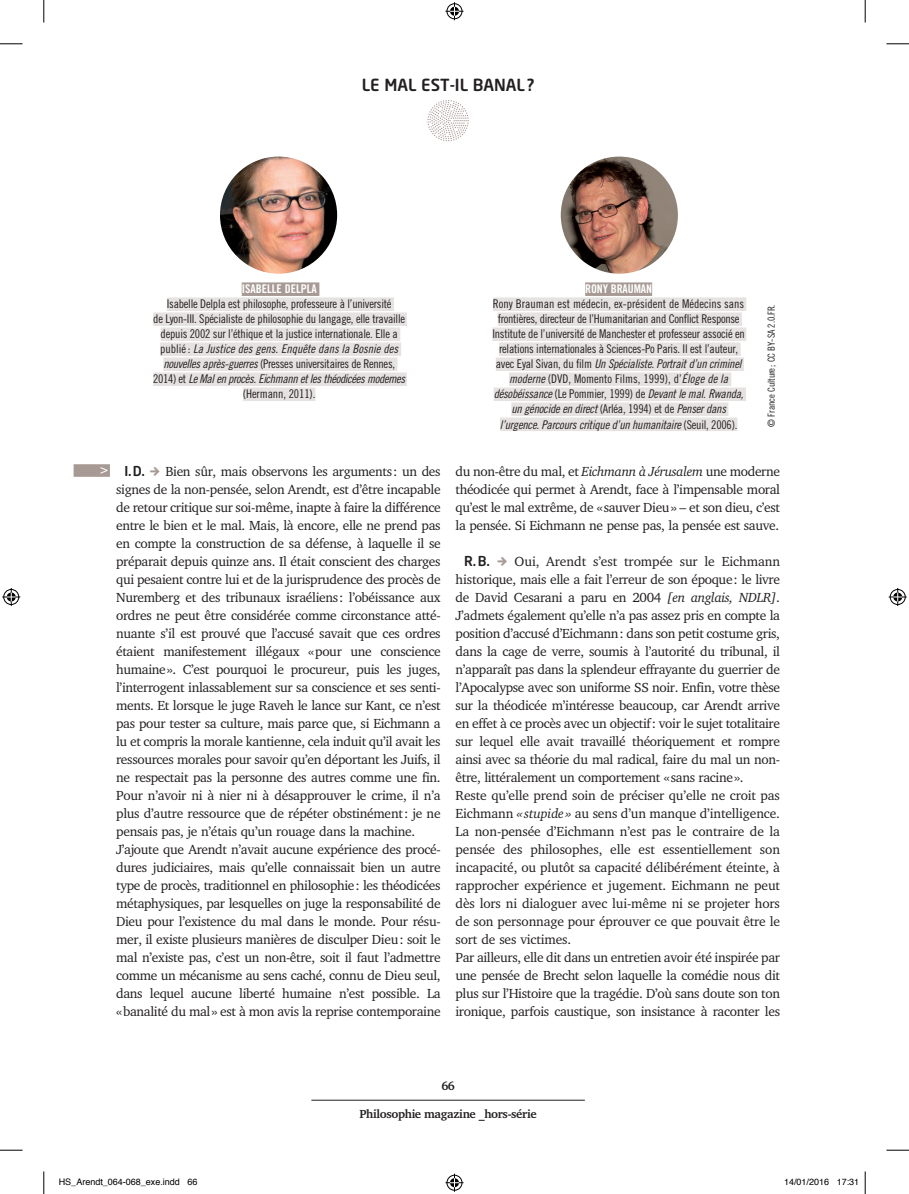
<style>
.page{position:relative;width:909px;height:1194px;background:#fff}
.page>*{position:absolute;margin:0;border:0;box-sizing:border-box;transform-origin:0 0}
.t1{font:500 16.5px "Neo Sans";color:#231f20}
.t2{font:13.5px/18px "Charter IT Cby BT";letter-spacing:-.025em;color:#231f20}
.t3{font:13.5px "Charter BT";letter-spacing:-.01em;color:#231f20}
.t4{font:12px/15px "Trade Gothic Cond Eighteen";letter-spacing:-.02em;color:#231f20;text-align:center}
.t5{font:12px/15px "Trade Gothic Cond Eighteen Obl";letter-spacing:-.02em;color:#231f20;text-align:center}
.t6{font:12px "Trade Gothic Cond Eighteen Obl";color:#231f20}
.t7{font:12px "Trade Gothic Cond Eighteen";color:#231f20}
.t8{font:700 12px "Charter IT Cby BT";letter-spacing:-.025em;color:#231f20}
.t9{font:12px "Trade Gothic Bold Cond Twenty";color:#fff}
.t10{font:700 12px "Charter IT Cby BT";color:#fff}
.t11{font:9.75px "Trade Gothic Cond Eighteen";letter-spacing:-.01em;color:#231f20}
.t12{font:9px "Helvetica";color:#000}
.s1{font-family:"Trade Gothic Cond Eighteen"}
.s2{font-family:"Trade Gothic Cond Eighteen Obl"}
.s3{font-family:"Neo Sans";font-weight:500}
.s4{font-family:"Flesh Plain";font-size:12.75px;color:#a79a95}
.s5{font-style:italic}
.s6{font-family:"Charter IT Cby BT"}
.s7{font-family:"Charter IT Cby BT";font-style:italic}
</style>
<div class="page">
<hr style="left:311px;top:1099px;width:273px;height:1px;background:#231f20">
<img style="left:220px;top:156px;width:117px;height:117px;border-radius:59px">
<div style="left:241px;top:282px;width:78px;height:14px;background:#a79a95"></div>
<div style="left:167px;top:297px;width:227px;height:14px;background:#e6e2e1"></div>
<div style="left:153px;top:312px;width:254px;height:14px;background:#e6e2e1"></div>
<div style="left:160px;top:327px;width:240px;height:14px;background:#e6e2e1"></div>
<div style="left:160px;top:342px;width:241px;height:14px;background:#e6e2e1"></div>
<div style="left:163px;top:357px;width:234px;height:14px;background:#e6e2e1"></div>
<div style="left:153px;top:372px;width:254px;height:14px;background:#e6e2e1"></div>
<div style="left:243px;top:387px;width:72px;height:14px;background:#e6e2e1"></div>
<div style="left:74px;top:464px;width:36px;height:12px;background:#a79a95"></div>
<svg style="left:427px;top:100px;width:41px;height:41px"></svg>
<img style="left:560px;top:156px;width:117px;height:117px;border-radius:59px">
<div style="left:585px;top:282px;width:67px;height:14px;background:#a79a95"></div>
<div style="left:493px;top:297px;width:253px;height:14px;background:#e6e2e1"></div>
<div style="left:497px;top:312px;width:244px;height:14px;background:#e6e2e1"></div>
<div style="left:492px;top:327px;width:254px;height:14px;background:#e6e2e1"></div>
<div style="left:499px;top:342px;width:241px;height:14px;background:#e6e2e1"></div>
<div style="left:495px;top:357px;width:248px;height:14px;background:#e6e2e1"></div>
<div style="left:509px;top:372px;width:222px;height:14px;background:#e6e2e1"></div>
<div style="left:493px;top:387px;width:252px;height:14px;background:#e6e2e1"></div>
<div style="left:511px;top:402px;width:217px;height:14px;background:#e6e2e1"></div>
<div style="left:499px;top:417px;width:238px;height:14px;background:#e6e2e1"></div>
<svg style="left:0;top:44px;width:22px;height:1px"></svg>
<svg style="left:886px;top:44px;width:22px;height:1px"></svg>
<svg style="left:0;top:1149px;width:22px;height:1px"></svg>
<svg style="left:886px;top:1149px;width:22px;height:1px"></svg>
<svg style="left:44px;top:0;width:1px;height:22px"></svg>
<svg style="left:44px;top:1171px;width:1px;height:22px"></svg>
<svg style="left:864px;top:0;width:1px;height:22px"></svg>
<svg style="left:864px;top:1171px;width:1px;height:22px"></svg>
<svg style="left:445px;top:2px;width:18px;height:18px"></svg>
<svg style="left:445px;top:1173px;width:18px;height:18px"></svg>
<svg style="left:2px;top:588px;width:18px;height:18px"></svg>
<svg style="left:888px;top:588px;width:18px;height:18px"></svg>
<p class="t1" style="left:361px;top:75px;width:174px">LE MAL EST-IL BANAL?</p>
<p class="t9" style="left:241px;top:282px;width:76px">ISABELLE DELPLA</p>
<p class="t4" style="left:153px;top:296px;width:253px">Isabelle Delpla est philosophe, professeure à l’université<br>de Lyon-III. Spécialiste de philosophie du langage, elle travaille depuis 2002 sur l’éthique et la justice internationale. Elle a</p>
<p class="t6" style="left:160px;top:342px;width:239px"><span class="s1">publié:</span> La Justice des gens. Enquête dans la Bosnie des</p>
<p class="t4" style="left:163px;top:356px;width:233px"><span class="s2">nouvelles après-guerres</span> (Presses universitaires de Rennes,</p>
<p class="t5" style="left:153px;top:371px;width:253px"><span class="s1">2014) et</span> Le Mal en procès. Eichmann et les théodicées modernes</p>
<p class="t4" style="left:243px;top:386px;width:74px">(Hermann, 2011).</p>
<p class="t9" style="left:585px;top:282px;width:68px">RONY BRAUMAN</p>
<p class="t4" style="left:492px;top:296px;width:254px">Rony Brauman est médecin, ex-président de Médecins sans frontières, directeur de l’Humanitarian and Conflict Response Institute de l’université de Manchester et professeur associé en relations internationales à Sciences-Po Paris. Il est l’auteur,</p>
<p class="t5" style="left:495px;top:356px;width:247px"><span class="s1">avec Eyal Sivan, du film</span> Un Spécialiste. Portrait d’un criminel</p>
<p class="t7" style="left:509px;top:372px;width:221px"><span class="s2">moderne</span> (DVD, Momento Films, 1999), d’<span class="s2">Éloge de la</span></p>
<p class="t5" style="left:493px;top:386px;width:251px">désobéissance <span class="s1">(Le Pommier, 1999) de</span> Devant le mal. Rwanda, un génocide en direct <span class="s1">(Arléa, 1994) et de</span> Penser dans l’urgence. Parcours critique d’un humanitaire <span class="s1">(Seuil, 2006).</span></p>
<p class="t11" style="left:765px;top:426px;width:124px;rotate:-90deg">© France Culture; CC BY-SA 2.0.FR.</p>
<p class="t10" style="left:99px;top:462px;width:11px">&gt;</p>
<p class="t2" style="left:116px;top:462px;width:326px;text-indent:8px"><span class="s3">I.D.</span> <span class="s4">w</span> Bien sûr, mais observons les arguments: un des signes de la non-pensée, selon Arendt, est d’être incapable de retour critique sur soi-même, inapte à faire la différence entre le bien et le mal. Mais, là encore, elle ne prend pas en compte la construction de sa défense, à laquelle il se préparait depuis quinze ans. Il était conscient des charges qui pesaient contre lui et de la jurisprudence des procès de Nuremberg et des tribunaux israéliens: l’obéissance aux ordres ne peut être considérée comme circonstance atté&shy;nuante s’il est prouvé que l’accusé savait que ces ordres étaient manifestement illégaux «pour une conscience humaine». C’est pourquoi le procureur, puis les juges, l’interrogent inlassablement sur sa conscience et ses senti&shy;ments. Et lorsque le juge Raveh le lance sur Kant, ce n’est pas pour tester sa culture, mais parce que, si Eichmann a lu et compris la morale kantienne, cela induit qu’il avait les ressources morales pour savoir qu’en déportant les Juifs, il ne respectait pas la personne des autres comme une fin.<br>Pour n’avoir ni à nier ni à désapprouver le crime, il n’a plus d’autre ressource que de répéter obstinément: je ne pensais pas, je n’étais qu’un rouage dans la machine.<br>J’ajoute que Arendt n’avait aucune expérience des procé&shy;dures judiciaires, mais qu’elle connaissait bien un autre type de procès, traditionnel en philosophie: les théodicées métaphysiques, par lesquelles on juge la responsabilité de Dieu pour l’existence du mal dans le monde. Pour résu&shy;mer, il existe plusieurs manières de disculper Dieu: soit le mal n’existe pas, c’est un non-être, soit il faut l’admettre comme un mécanisme au sens caché, connu de Dieu seul, dans lequel aucune liberté humaine n’est possible. La «banalité du mal» est à mon avis la reprise contemporaine</p>
<p class="t2" style="left:455px;top:462px;width:326px;text-align:justify">du non-être du mal, et <span class="s5">Eichmann à Jérusalem</span> une moderne théodicée qui permet à Arendt, face à l’impensable moral qu’est le mal extrême, de «sauver Dieu» – et son dieu, c’est la pensée. Si Eichmann ne pense pas, la pensée est sauve.</p>
<p class="t2" style="left:455px;top:552px;width:326px;text-indent:9px"><span class="s3">R. B .</span> <span class="s4">w</span> Oui, Arendt s’est trompée sur le Eichmann historique, mais elle a fait l’erreur de son époque: le livre de David Cesarani a paru en 2004 <span class="s5">[en anglais, NDLR]</span>.<br>J’admets également qu’elle n’a pas assez pris en compte la position d’accusé d’Eichmann: dans son petit costume gris, dans la cage de verre, soumis à l’autorité du tribunal, il n’apparaît pas dans la splendeur effrayante du guerrier de l’Apocalypse avec son uniforme SS noir. Enfin, votre thèse sur la théodicée m’intéresse beaucoup, car Arendt arrive en effet à ce procès avec un objectif: voir le sujet totalitaire sur lequel elle avait travaillé théoriquement et rompre ainsi avec sa théorie du mal radical, faire du mal un non&shy;être, littéralement un comportement «sans racine».<br>Reste qu’elle prend soin de préciser qu’elle ne croit pas</p>
<p class="t3" style="left:455px;top:805px;width:326px"><span class="s6">Eichmann</span> <span class="s7">«stupide»</span> au sens d’un manque d’intelligence.</p>
<p class="t2" style="left:455px;top:822px;width:326px">La non-pensée d’Eichmann n’est pas le contraire de la pensée des philosophes, elle est essentiellement son incapacité, ou plutôt sa capacité délibérément éteinte, à rapprocher expérience et jugement. Eichmann ne peut dès lors ni dialoguer avec lui-même ni se projeter hors de son personnage pour éprouver ce que pouvait être le sort de ses victimes.<br>Par ailleurs, elle dit dans un entretien avoir été inspirée par une pensée de Brecht selon laquelle la comédie nous dit plus sur l’Histoire que la tragédie. D’où sans doute son ton ironique, parfois caustique, son insistance à raconter les</p>
<p class="t8" style="left:441px;top:1078px;width:15px">66</p>
<p class="t8" style="left:359px;top:1105px;width:179px">Philosophie magazine _hors-série</p>
<p class="t12" style="left:59px;top:1174px;width:140px">HS_Arendt_064-068_exe.indd 66</p>
<p class="t12" style="left:783px;top:1174px;width:77px">14/01/2016 17:31</p>
</div>
